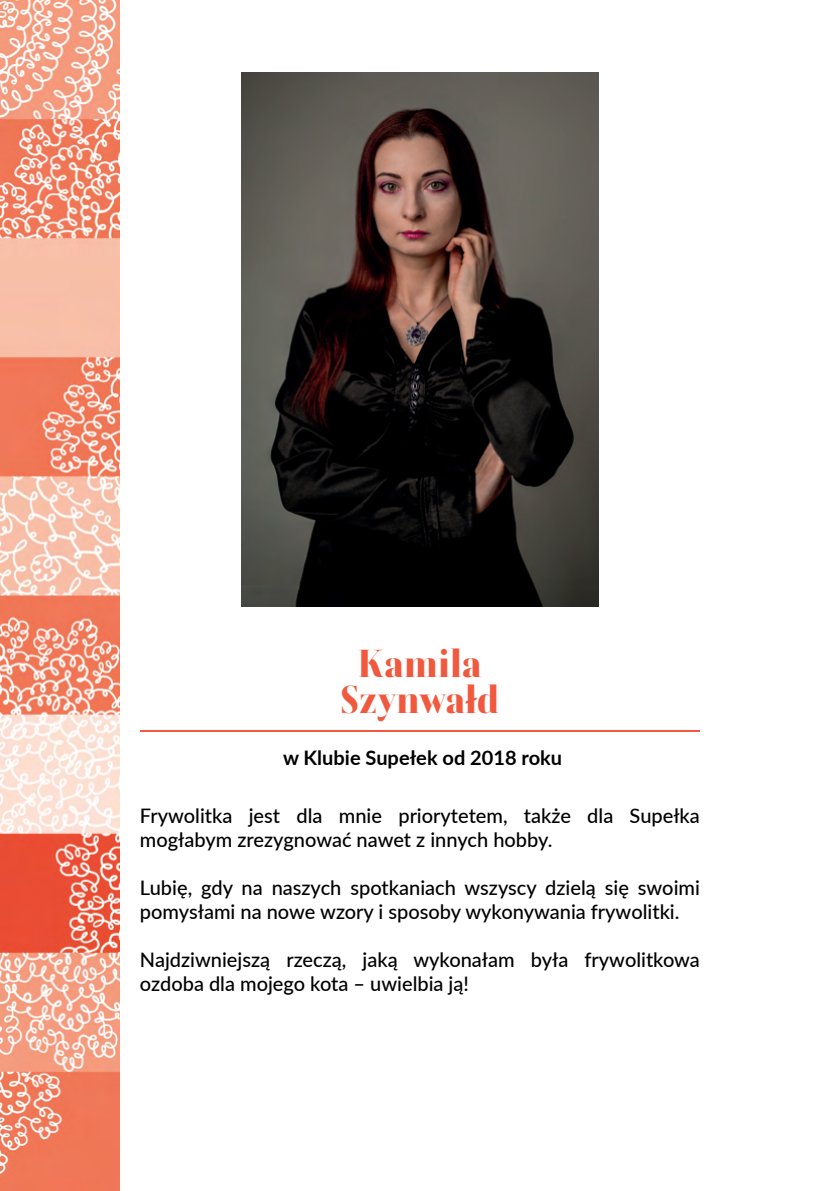
<style>
.page{position:relative;width:840px;height:1191px;background:#fff}
.page>*{position:absolute;margin:0;border:0;box-sizing:border-box;transform-origin:0 0}
.t1{font:900 38px/36px "Boska";letter-spacing:.025em;color:#f0593e;text-align:center}
.t2{font:500 20px/24px "Lato";color:#000}
.t3{font:700 20px "Lato";color:#000}
</style>
<div class="page">
<img style="left:0;top:0;width:119px;height:1190px">
<hr style="left:140px;top:730px;width:559px;height:2px;background:#f0593e">
<img style="left:242px;top:72px;width:355px;height:535px">
<svg style="left:465px;top:697px;width:12px;height:7px"></svg>
<h1 class="t1" style="left:341px;top:646px;width:159px">Kamila<br>Szynwałd</h1>
<p class="t3" style="left:283px;top:743px;width:280px">w Klubie Supełek od 2018 roku</p>
<p class="t2" style="left:140px;top:802px;width:561px">Frywolitka jest dla mnie priorytetem, także dla Supełka mogłabym zrezygnować nawet z innych hobby.</p>
<p class="t2" style="left:140px;top:874px;width:561px">Lubię, gdy na naszych spotkaniach wszyscy dzielą się swoimi pomysłami na nowe wzory i sposoby wykonywania frywolitki.</p>
<p class="t2" style="left:140px;top:946px;width:561px">Najdziwniejszą rzeczą, jaką wykonałam była frywolitkowa ozdoba dla mojego kota – uwielbia ją!</p>
</div>
